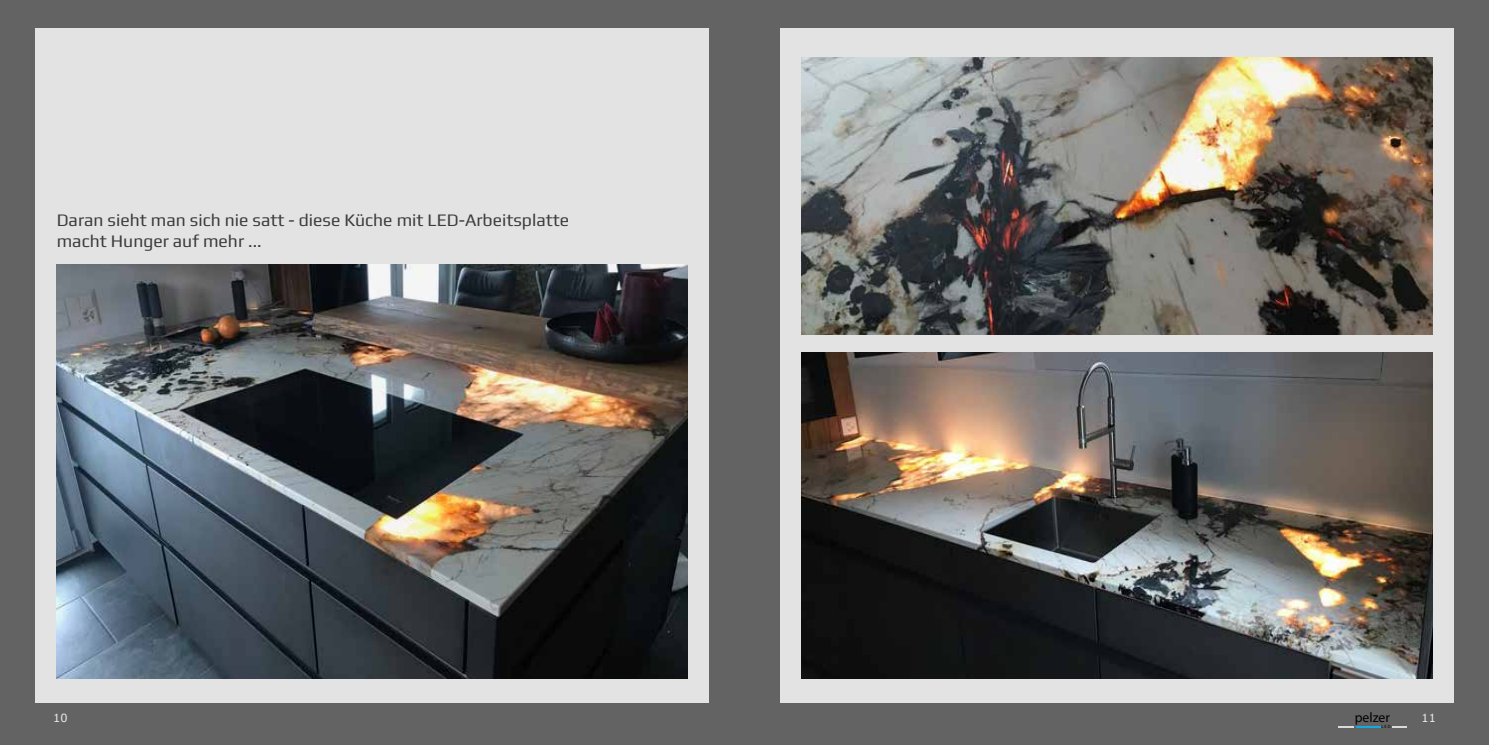
<style>
.page{position:relative;width:1489px;height:745px;background:#fff}
.page>*{position:absolute;margin:0;border:0;box-sizing:border-box;transform-origin:0 0}
.t1{font:17.5px/21px "Play";color:#3c3c3b}
.t2{font:13.75px "Myriad Pro";color:#000}
.t3{font:11.25px "Verdana";color:#ebebeb}
.t4{font:4.62px "Myriad Pro";color:#000}
</style>
<div class="page">
<div style="left:0;top:0;width:1488px;height:744px;background:#646363"></div>
<div style="left:35px;top:28px;width:673px;height:674px;background:#e3e3e3"></div>
<div style="left:780px;top:28px;width:673px;height:674px;background:#e3e3e3"></div>
<svg style="left:1338px;top:726px;width:41px;height:1px"></svg>
<svg style="left:1392px;top:726px;width:14px;height:1px"></svg>
<img style="left:57px;top:264px;width:630px;height:413px">
<img style="left:801px;top:353px;width:630px;height:324px">
<img style="left:801px;top:57px;width:630px;height:277px">
<p class="t1" style="left:57px;top:208px;width:514px">Daran sieht man sich nie satt - diese Küche mit LED-Arbeitsplatte macht Hunger auf mehr ...</p>
<p class="t3" style="left:53px;top:710px;width:16px">10</p>
<p class="t2" style="left:1354px;top:708px;width:37px">pelzer</p>
<p class="t3" style="left:1421px;top:710px;width:16px">11</p>
<p class="t4" style="left:1381px;top:723px;width:11px">L E D</p>
</div>
